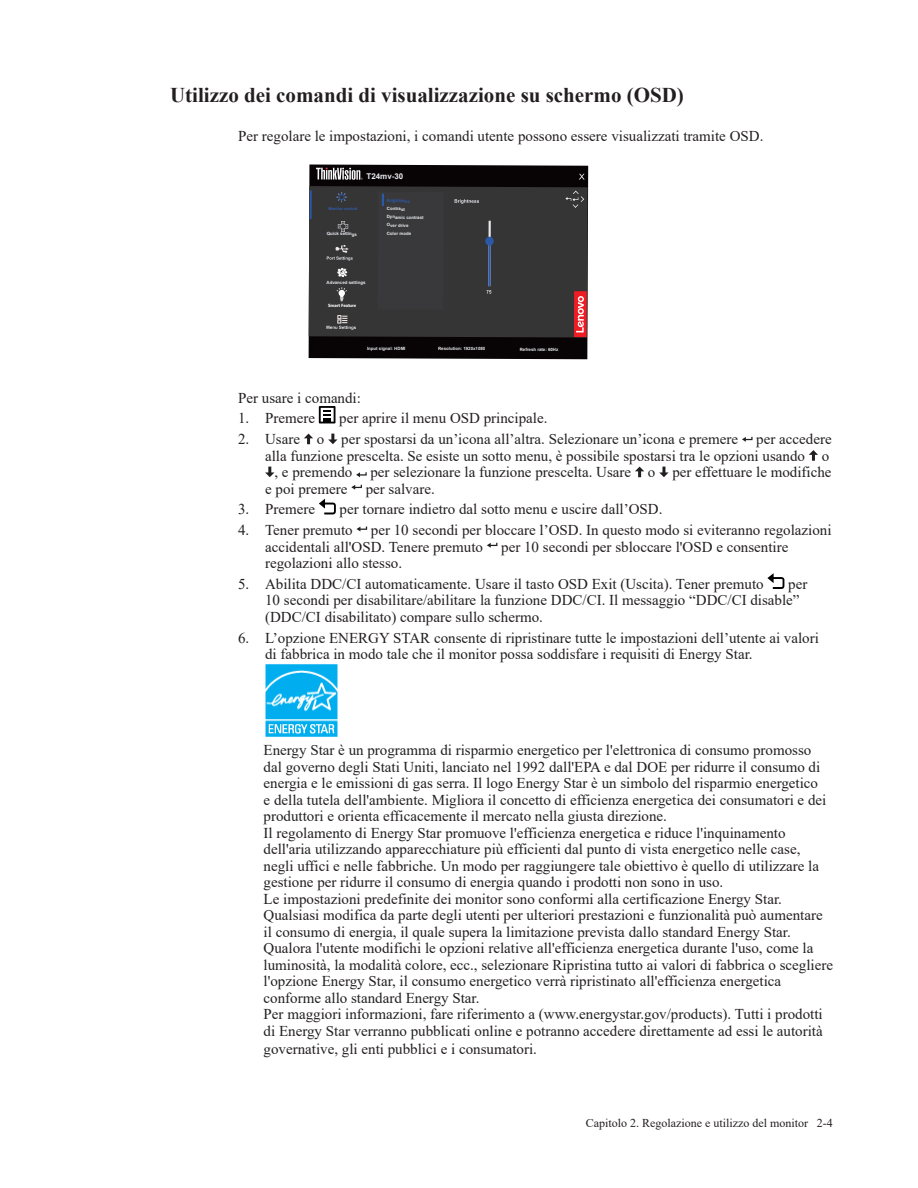
<style>
.page{position:relative;width:918px;height:1188px;background:#fff}
.page>*{position:absolute;margin:0;border:0;box-sizing:border-box;transform-origin:0 0}
.Heading_3{font:700 21px "Times New Roman";color:#231f20}
.bodytext_indent{font:15px/16.5px "Times New Roman";color:#231f20}
.t1{font:12px "Times New Roman";color:#231f20}
.t2{font:700 7.95px "Arial";letter-spacing:-.005em;color:#e9eaef}
.t3{font:700 4.5px "Segoe UI";letter-spacing:-.035em;color:#fff}
.t4{font:700 4.35px/7.9px "Arial";letter-spacing:-.005em;color:#e6eaef}
.t5{font:700 3.9px "Arial";letter-spacing:-.005em;color:#2f5caa}
.s1{color:#2a58a7}
</style>
<div class="page">
<div style="left:309px;top:165px;width:279px;height:194px;background:#080304"></div>
<svg style="left:579px;top:174px;width:6px;height:6px"></svg>
<svg style="left:316px;top:168px;width:47px;height:12px"></svg>
<div style="left:309px;top:186px;width:279px;height:152px;background:#363536"></div>
<svg style="left:319px;top:406px;width:16px;height:17px"></svg>
<svg style="left:304px;top:434px;width:9px;height:10px"></svg>
<svg style="left:328px;top:434px;width:10px;height:10px"></svg>
<svg style="left:742px;top:437px;width:11px;height:5px"></svg>
<svg style="left:809px;top:450px;width:9px;height:11px"></svg>
<svg style="left:265px;top:467px;width:9px;height:10px"></svg>
<svg style="left:356px;top:472px;width:11px;height:5px"></svg>
<svg style="left:635px;top:467px;width:9px;height:10px"></svg>
<svg style="left:659px;top:467px;width:10px;height:10px"></svg>
<svg style="left:351px;top:485px;width:11px;height:5px"></svg>
<svg style="left:319px;top:499px;width:17px;height:15px"></svg>
<svg style="left:357px;top:527px;width:10px;height:4px"></svg>
<svg style="left:487px;top:543px;width:10px;height:5px"></svg>
<svg style="left:767px;top:573px;width:17px;height:16px"></svg>
<img style="left:265px;top:664px;width:73px;height:73px">
<p class="Heading_3" style="left:170px;top:80px;width:515px">Utilizzo dei comandi di visualizzazione su schermo (OSD)</p>
<p class="bodytext_indent" style="left:238px;top:127px;width:525px">Per regolare le impostazioni, i comandi utente possono essere visualizzati tramite OSD.</p>
<p class="t5" style="left:328px;top:206px;width:30px">Monitor contral</p>
<p class="t4" style="left:327px;top:230px;width:32px">Quick settings</p>
<p class="t2" style="left:367px;top:171px;width:38px">T24mv-30</p>
<p class="t4" style="left:387px;top:197px;width:38px"><span class="s1">Brightness<br></span>Contrast<br>Dynamic contrast<br>Over drive<br>Color mode</p>
<p class="t4" style="left:327px;top:278px;width:41px">Advanced settings</p>
<p class="t3" style="left:328px;top:301px;width:30px">Smart Feature</p>
<p class="t4" style="left:367px;top:345px;width:40px">Input signal: HDMI</p>
<p class="t4" style="left:438px;top:345px;width:49px">Resolution: 1920x1080</p>
<p class="t4" style="left:520px;top:345px;width:40px">Refresh rate: 60Hz</p>
<p class="bodytext_indent" style="left:238px;top:389px;width:124px">Per usare i comandi:</p>
<p class="bodytext_indent" style="left:238px;top:410px;width:78px">1. Premere</p>
<p class="bodytext_indent" style="left:339px;top:410px;width:208px">per aprire il menu OSD principale.</p>
<p class="bodytext_indent" style="left:238px;top:430px;width:595px">2. Usare o per spostarsi da un’icona all’altra. Selezionare un’icona e premere per accedere</p>
<p class="bodytext_indent" style="left:265px;top:447px;width:566px">alla funzione prescelta. Se esiste un sotto menu, è possibile spostarsi tra le opzioni usando o</p>
<p class="bodytext_indent" style="left:274px;top:463px;width:559px">, e premendo per selezionare la funzione prescelta. Usare o per effettuare le modifiche</p>
<p class="bodytext_indent" style="left:265px;top:480px;width:169px">e poi premere per salvare.</p>
<p class="bodytext_indent" style="left:238px;top:501px;width:78px">3. Premere</p>
<p class="bodytext_indent" style="left:340px;top:501px;width:322px">per tornare indietro dal sotto menu e uscire dall’OSD.</p>
<p class="bodytext_indent" style="left:265px;top:521px;width:568px;text-indent:-27px">4. Tener premuto per 10 secondi per bloccare l’OSD. In questo modo si eviteranno regolazioni accidentali all'OSD. Tenere premuto per 10 secondi per sbloccare l'OSD e consentire regolazioni allo stesso.</p>
<p class="bodytext_indent" style="left:238px;top:575px;width:527px">5. Abilita DDC/CI automaticamente. Usare il tasto OSD Exit (Uscita). Tener premuto</p>
<p class="bodytext_indent" style="left:265px;top:575px;width:544px;text-indent:523px">per<br>10 secondi per disabilitare/abilitare la funzione DDC/CI. Il messaggio “DDC/CI disable” (DDC/CI disabilitato) compare sullo schermo.</p>
<p class="bodytext_indent" style="left:265px;top:629px;width:555px;text-indent:-27px">6. L’opzione ENERGY STAR consente di ripristinare tutte le impostazioni dell’utente ai valori di fabbrica in modo tale che il monitor possa soddisfare i requisiti di Energy Star.</p>
<p class="bodytext_indent" style="left:264px;top:742px;width:564px">Energy Star è un programma di risparmio energetico per l'elettronica di consumo promosso dal governo degli Stati Uniti, lanciato nel 1992 dall'EPA e dal DOE per ridurre il consumo di energia e le emissioni di gas serra. Il logo Energy Star è un simbolo del risparmio energetico e della tutela dell'ambiente. Migliora il concetto di efficienza energetica dei consumatori e dei produttori e orienta efficacemente il mercato nella giusta direzione.</p>
<p class="bodytext_indent" style="left:264px;top:824px;width:557px">Il regolamento di Energy Star promuove l'efficienza energetica e riduce l'inquinamento dell'aria utilizzando apparecchiature più efficienti dal punto di vista energetico nelle case, negli uffici e nelle fabbriche. Un modo per raggiungere tale obiettivo è quello di utilizzare la gestione per ridurre il consumo di energia quando i prodotti non sono in uso.</p>
<p class="bodytext_indent" style="left:264px;top:890px;width:571px">Le impostazioni predefinite dei monitor sono conformi alla certificazione Energy Star.<br>Qualsiasi modifica da parte degli utenti per ulteriori prestazioni e funzionalità può aumentare il consumo di energia, il quale supera la limitazione prevista dallo standard Energy Star.<br>Qualora l'utente modifichi le opzioni relative all'efficienza energetica durante l'uso, come la luminosità, la modalità colore, ecc., selezionare Ripristina tutto ai valori di fabbrica o scegliere l'opzione Energy Star, il consumo energetico verrà ripristinato all'efficienza energetica conforme allo standard Energy Star.</p>
<p class="bodytext_indent" style="left:264px;top:1006px;width:561px">Per maggiori informazioni, fare riferimento a (www.energystar.gov/products). Tutti i prodotti di Energy Star verranno pubblicati online e potranno accedere direttamente ad essi le autorità</p>
<p class="bodytext_indent" style="left:264px;top:1040px;width:273px">governative, gli enti pubblici e i consumatori.</p>
<p class="t1" style="left:586px;top:1115px;width:249px">Capitolo 2. Regolazione e utilizzo del monitor 2-4</p>
</div>
